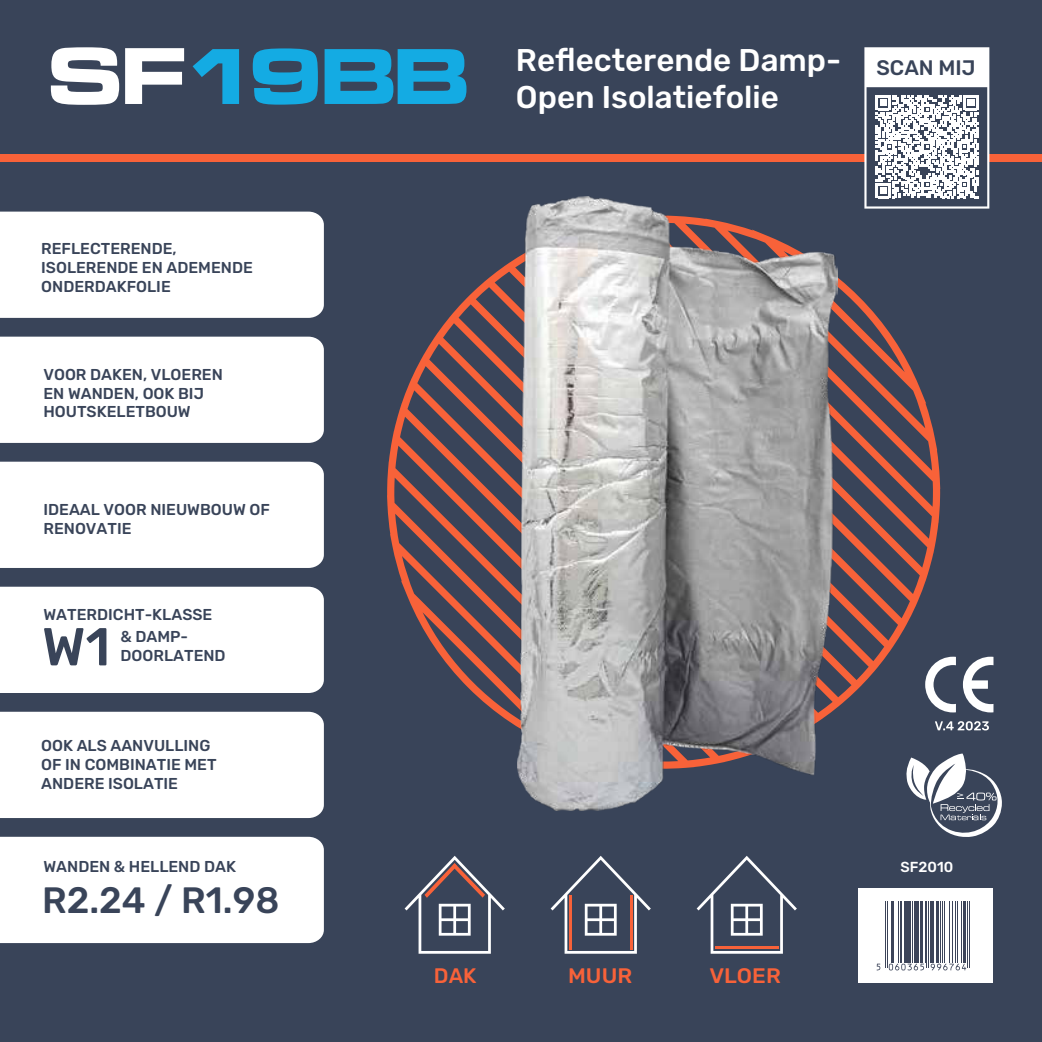
<style>
.page{position:relative;width:1042px;height:1042px;background:#394459}
.page>*{position:absolute;margin:0;border:0;box-sizing:border-box;transform-origin:0 0}
.t1{font:82.25px "Microgramma D Bold Exte";color:#14abe3}
.t2{font:500 53.2px "Rubik";color:#394459}
.t3{font:500 36.57px "Rubik";color:#394459}
.t4{font:500 31.32px/37.6px "Rubik";color:#fff}
.t5{font:500 21px "Rubik";color:#f86239;scale:1.05 1}
.t6{font:500 21px "Rubik";color:#394459}
.t7{font:500 21px "Rubik";color:#f86239}
.t8{font:500 15.75px/18.9px "Rubik";color:#394459}
.t9{font:500 14.53px "Rubik";color:#fff}
.s1{font-size:83.65px;color:#fff}
</style>
<div class="page">
<div style="left:0;top:154px;width:864px;height:8px;background:#f86239"></div>
<div style="left:989px;top:154px;width:53px;height:8px;background:#f86239"></div>
<div style="left:0;top:212px;width:324px;height:106px;background:#fff"></div>
<div style="left:0;top:337px;width:324px;height:106px;background:#fff"></div>
<div style="left:0;top:462px;width:324px;height:106px;background:#fff"></div>
<div style="left:0;top:587px;width:324px;height:106px;background:#fff"></div>
<div style="left:0;top:712px;width:324px;height:106px;background:#fff"></div>
<div style="left:0;top:837px;width:324px;height:106px;background:#fff"></div>
<svg style="left:404px;top:856px;width:101px;height:97px"></svg>
<svg style="left:696px;top:856px;width:101px;height:97px"></svg>
<svg style="left:550px;top:856px;width:101px;height:97px"></svg>
<hr style="left:569px;top:895px;width:3px;height:55px;background:#f86239">
<hr style="left:630px;top:895px;width:2px;height:55px;background:#f86239">
<svg style="left:906px;top:753px;width:96px;height:84px"></svg>
<svg style="left:963px;top:657px;width:30px;height:55px"></svg>
<svg style="left:940px;top:657px;width:16px;height:55px"></svg>
<svg style="left:940px;top:721px;width:49px;height:9px"></svg>
<div style="left:858px;top:888px;width:135px;height:95px;background:#fff"></div>
<svg style="left:876px;top:901px;width:94px;height:70px"></svg>
<hr style="left:885px;top:901px;width:1px;height:66px;background:#3c4459">
<hr style="left:887px;top:901px;width:1px;height:66px;background:#3c4459">
<hr style="left:890px;top:901px;width:2px;height:61px;background:#3c4459">
<hr style="left:893px;top:901px;width:1px;height:61px;background:#3c4459">
<hr style="left:898px;top:901px;width:1px;height:61px;background:#3c4459">
<hr style="left:899px;top:901px;width:1px;height:61px;background:#3c4459">
<hr style="left:901px;top:901px;width:1px;height:61px;background:#3c4459">
<hr style="left:904px;top:901px;width:3px;height:61px;background:#3c4459">
<hr style="left:907px;top:901px;width:4px;height:61px;background:#3c4459">
<hr style="left:912px;top:901px;width:1px;height:61px;background:#3c4459">
<hr style="left:914px;top:901px;width:1px;height:61px;background:#3c4459">
<hr style="left:915px;top:901px;width:4px;height:61px;background:#3c4459">
<hr style="left:920px;top:901px;width:3px;height:61px;background:#3c4459">
<hr style="left:924px;top:901px;width:1px;height:61px;background:#3c4459">
<hr style="left:926px;top:901px;width:1px;height:66px;background:#3c4459">
<hr style="left:928px;top:901px;width:1px;height:66px;background:#3c4459">
<hr style="left:930px;top:901px;width:2px;height:61px;background:#3c4459">
<hr style="left:933px;top:901px;width:1px;height:61px;background:#3c4459">
<hr style="left:936px;top:901px;width:3px;height:61px;background:#3c4459">
<hr style="left:939px;top:901px;width:1px;height:61px;background:#3c4459">
<hr style="left:942px;top:901px;width:1px;height:61px;background:#3c4459">
<hr style="left:944px;top:901px;width:1px;height:61px;background:#3c4459">
<hr style="left:948px;top:901px;width:1px;height:61px;background:#3c4459">
<hr style="left:952px;top:901px;width:1px;height:61px;background:#3c4459">
<hr style="left:955px;top:901px;width:1px;height:61px;background:#3c4459">
<hr style="left:956px;top:901px;width:1px;height:61px;background:#3c4459">
<hr style="left:961px;top:901px;width:1px;height:61px;background:#3c4459">
<hr style="left:963px;top:901px;width:2px;height:61px;background:#3c4459">
<hr style="left:967px;top:901px;width:1px;height:66px;background:#3c4459">
<hr style="left:969px;top:901px;width:1px;height:66px;background:#3c4459">
<svg style="left:876px;top:963px;width:90px;height:7px"></svg>
<svg style="left:387px;top:258px;width:553px;height:511px"></svg>
<svg style="left:864px;top:47px;width:125px;height:162px"></svg>
<img style="left:517px;top:196px;width:320px;height:614px">
<h1 class="t1" style="left:49px;top:27px;width:421px"><span class="s1">SF</span>19BB</h1>
<h3 class="t4" style="left:516px;top:42px;width:327px">Reflecterende Damp-<br>Open Isolatiefolie</h3>
<h3 class="t6" style="left:876px;top:56px;width:101px">SCAN MIJ</h3>
<p class="t8" style="left:41px;top:239px;width:213px">REFLECTERENDE,<br>ISOLERENDE EN ADEMENDE<br>ONDERDAKFOLIE</p>
<p class="t8" style="left:43px;top:365px;width:181px">VOOR DAKEN, VLOEREN<br>EN WANDEN, OOK BIJ<br>HOUTSKELETBOUW</p>
<p class="t8" style="left:43px;top:501px;width:228px">IDEAAL VOOR NIEUWBOUW OF<br>RENOVATIE</p>
<p class="t8" style="left:43px;top:605px;width:170px">WATERDICHT-KLASSE</p>
<h2 class="t2" style="left:42px;top:616px;width:70px">W1</h2>
<p class="t8" style="left:121px;top:627px;width:107px">&amp; DAMP-<br>DOORLATEND</p>
<p class="t8" style="left:41px;top:737px;width:177px">OOK ALS AANVULLING<br>OF IN COMBINATIE MET<br>ANDERE ISOLATIE</p>
<p class="t8" style="left:43px;top:857px;width:194px">WANDEN &amp; HELLEND DAK</p>
<h3 class="t3" style="left:42px;top:879px;width:239px">R2.24 / R1.98</h3>
<h3 class="t7" style="left:434px;top:963px;width:44px">DAK</h3>
<h3 class="t5" style="left:568px;top:963px;width:63px">MUUR</h3>
<h3 class="t5" style="left:709px;top:963px;width:70px">VLOER</h3>
<p class="t9" style="left:900px;top:858px;width:54px">SF2010</p>
</div>
